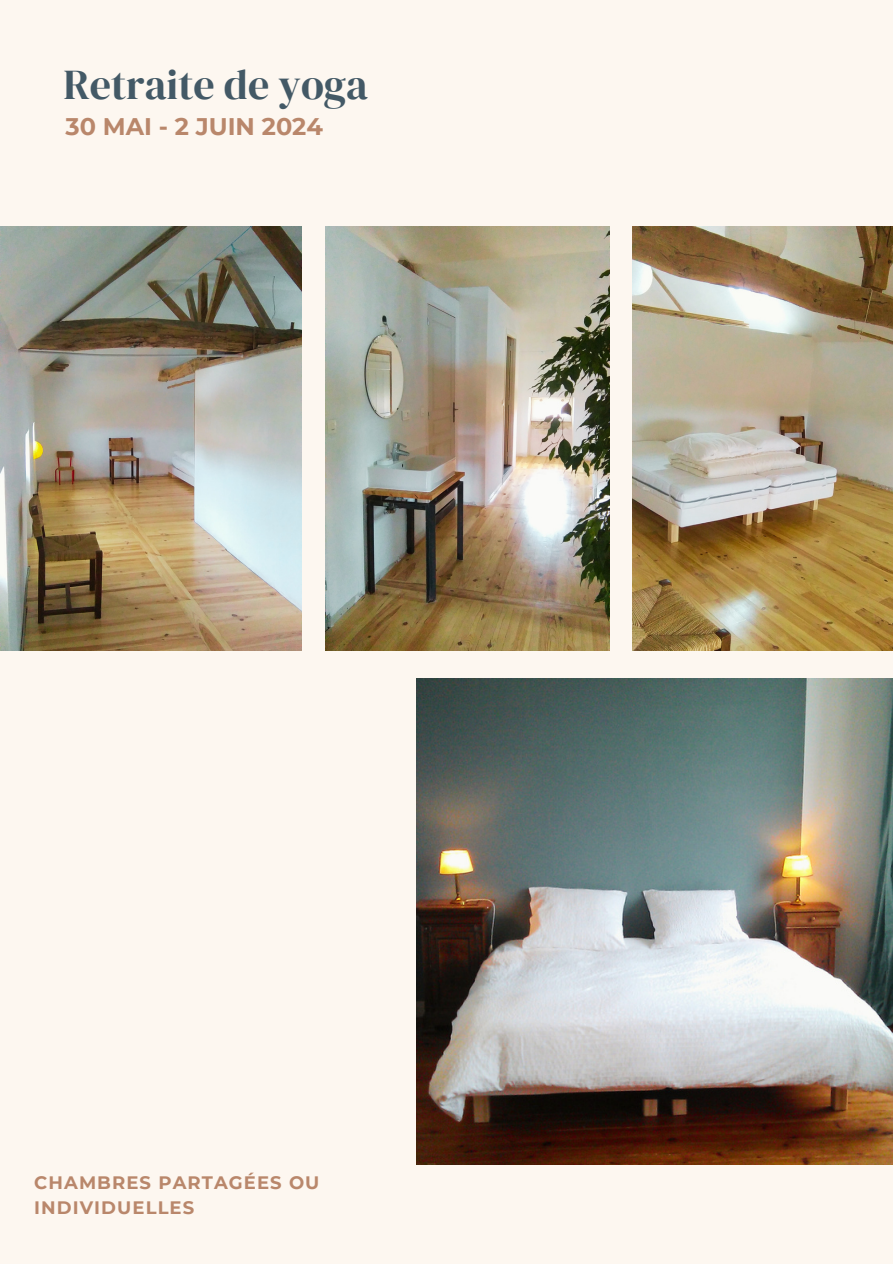
<style>
.page{position:relative;width:893px;height:1264px;background:#fff}
.page>*{position:absolute;margin:0;border:0;box-sizing:border-box;transform-origin:0 0}
.t1{font:42px "DM Serif Display";color:#435966}
.t2{font:700 24px "Montserrat";color:#b9876b}
.t3{font:700 18px/24.8px "Montserrat";letter-spacing:.06em;color:#b9876b}
</style>
<div class="page">
<div style="left:0;top:0;width:892px;height:1263px;background:#fdf7f0"></div>
<img style="left:416px;top:678px;width:476px;height:486px">
<img style="left:633px;top:227px;width:259px;height:423px">
<img style="left:325px;top:227px;width:284px;height:423px">
<img style="left:0;top:227px;width:302px;height:423px">
<p class="t1" style="left:63px;top:55px;width:306px">Retraite de yoga</p>
<p class="t2" style="left:65px;top:111px;width:259px">30 MAI - 2 JUIN 2024</p>
<p class="t3" style="left:34px;top:1170px;width:287px">CHAMBRES PARTAGÉES OU<br>INDIVIDUELLES</p>
</div>
